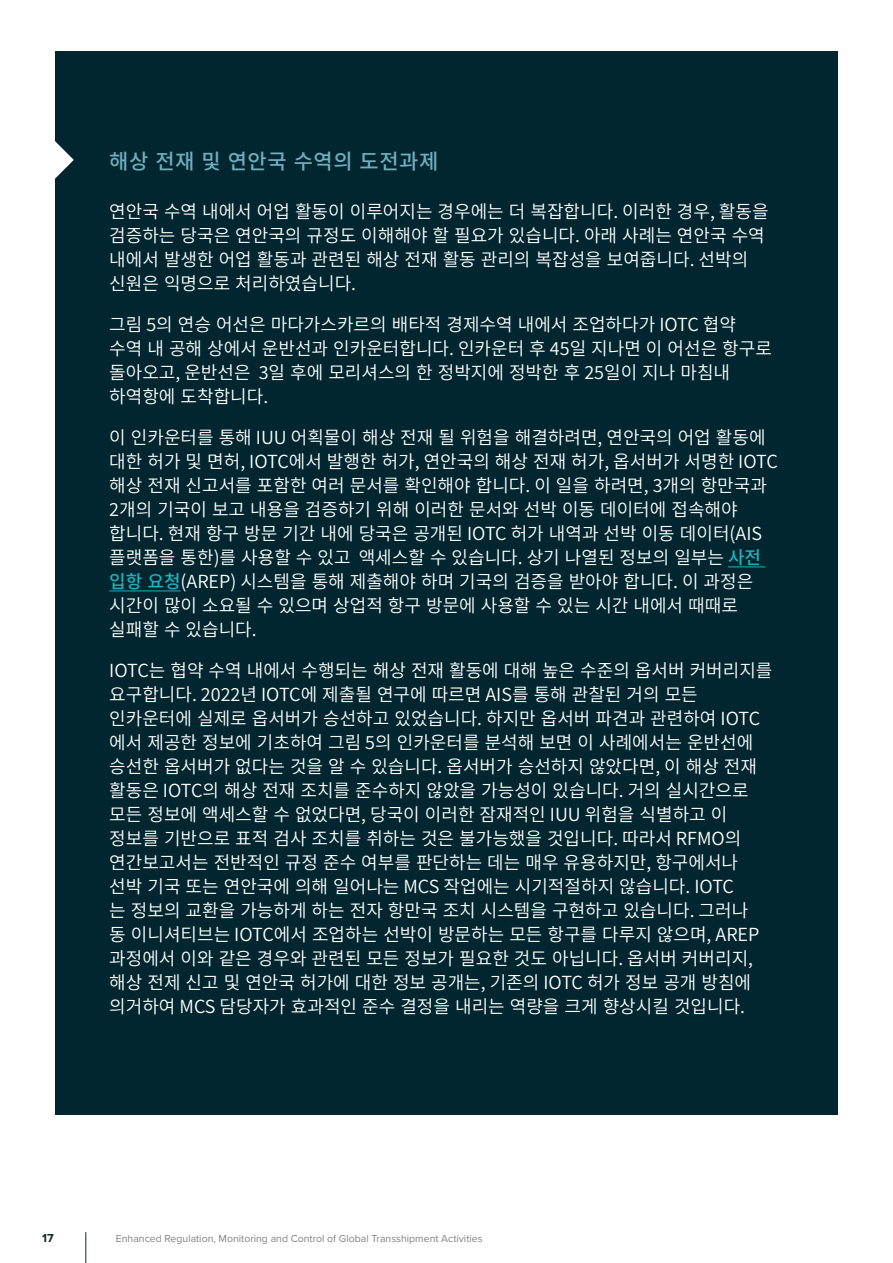
<style>
.page{position:relative;width:893px;height:1263px;background:#fff}
.page>*{position:absolute;margin:0;border:0;box-sizing:border-box;transform-origin:0 0}
.t1{font:500 21px "Source Han Sans K";letter-spacing:.025em;color:#70adbd}
.Paragraph_Style_Body{font:18px/24px "Source Han Sans K";color:#fff}
.t2{font:700 12px "Proxima Nova";color:#142428}
.t3{font:10.5px "Proxima Nova";color:#808285}
.s1{font-weight:500;color:#20b1bf}
</style>
<div class="page">
<hr style="left:85px;top:1232px;width:1px;height:31px;background:#142428">
<div style="left:55px;top:51px;width:783px;height:1063px;background:#02262f"></div>
<hr style="left:728px;top:566px;width:37px;height:1px;background:#20b1bf">
<hr style="left:109px;top:590px;width:72px;height:1px;background:#20b1bf">
<svg style="left:55px;top:141px;width:19px;height:38px"></svg>
<p class="t1" style="left:109px;top:149px;width:331px">해상 전재 및 연안국 수역의 도전과제</p>
<p class="Paragraph_Style_Body" style="left:109px;top:200px;width:661px">연안국 수역 내에서 어업 활동이 이루어지는 경우에는 더 복잡합니다. 이러한 경우, 활동을 검증하는 당국은 연안국의 규정도 이해해야 할 필요가 있습니다. 아래 사례는 연안국 수역 내에서 발생한 어업 활동과 관련된 해상 전재 활동 관리의 복잡성을 보여줍니다. 선박의 신원은 익명으로 처리하였습니다.</p>
<p class="Paragraph_Style_Body" style="left:109px;top:313px;width:664px">그림 5의 연승 어선은 마다가스카르의 배타적 경제수역 내에서 조업하다가 IOTC 협약 수역 내 공해 상에서 운반선과 인카운터합니다. 인카운터 후 45일 지나면 이 어선은 항구로 돌아오고, 운반선은 3일 후에 모리셔스의 한 정박지에 정박한 후 25일이 지나 마침내 하역항에 도착합니다.</p>
<p class="Paragraph_Style_Body" style="left:109px;top:426px;width:670px">이 인카운터를 통해 IUU 어획물이 해상 전재 될 위험을 해결하려면, 연안국의 어업 활동에 대한 허가 및 면허, IOTC에서 발행한 허가, 연안국의 해상 전재 허가, 옵서버가 서명한 IOTC 해상 전재 신고서를 포함한 여러 문서를 확인해야 합니다. 이 일을 하려면, 3개의 항만국과 2개의 기국이 보고 내용을 검증하기 위해 이러한 문서와 선박 이동 데이터에 접속해야 합니다. 현재 항구 방문 기간 내에 당국은 공개된 IOTC 허가 내역과 선박 이동 데이터(AIS 플랫폼을 통한)를 사용할 수 있고 액세스할 수 있습니다. 상기 나열된 정보의 일부는 <span class="s1">사전 입항 요청</span>(AREP) 시스템을 통해 제출해야 하며 기국의 검증을 받아야 합니다. 이 과정은 시간이 많이 소요될 수 있으며 상업적 항구 방문에 사용할 수 있는 시간 내에서 때때로 실패할 수 있습니다.</p>
<p class="Paragraph_Style_Body" style="left:109px;top:659px;width:665px">IOTC는 협약 수역 내에서 수행되는 해상 전재 활동에 대해 높은 수준의 옵서버 커버리지를 요구합니다. 2022년 IOTC에 제출될 연구에 따르면 AIS를 통해 관찰된 거의 모든 인카운터에 실제로 옵서버가 승선하고 있었습니다. 하지만 옵서버 파견과 관련하여 IOTC 에서 제공한 정보에 기초하여 그림 5의 인카운터를 분석해 보면 이 사례에서는 운반선에 승선한 옵서버가 없다는 것을 알 수 있습니다. 옵서버가 승선하지 않았다면, 이 해상 전재 활동은 IOTC의 해상 전재 조치를 준수하지 않았을 가능성이 있습니다. 거의 실시간으로 모든 정보에 액세스할 수 없었다면, 당국이 이러한 잠재적인 IUU 위험을 식별하고 이 정보를 기반으로 표적 검사 조치를 취하는 것은 불가능했을 것입니다. 따라서 RFMO의 연간보고서는 전반적인 규정 준수 여부를 판단하는 데는 매우 유용하지만, 항구에서나 선박 기국 또는 연안국에 의해 일어나는 MCS 작업에는 시기적절하지 않습니다. IOTC<br>는 정보의 교환을 가능하게 하는 전자 항만국 조치 시스템을 구현하고 있습니다. 그러나<br>동 이니셔티브는 IOTC에서 조업하는 선박이 방문하는 모든 항구를 다루지 않으며, AREP 과정에서 이와 같은 경우와 관련된 모든 정보가 필요한 것도 아닙니다. 옵서버 커버리지, 해상 전제 신고 및 연안국 허가에 대한 정보 공개는, 기존의 IOTC 허가 정보 공개 방침에 의거하여 MCS 담당자가 효과적인 준수 결정을 내리는 역량을 크게 향상시킬 것입니다.</p>
<p class="t2" style="left:42px;top:1229px;width:13px">17</p>
<p class="t3" style="left:116px;top:1230px;width:368px">Enhanced Regulation, Monitoring and Control of Global Transshipment Activities</p>
</div>
